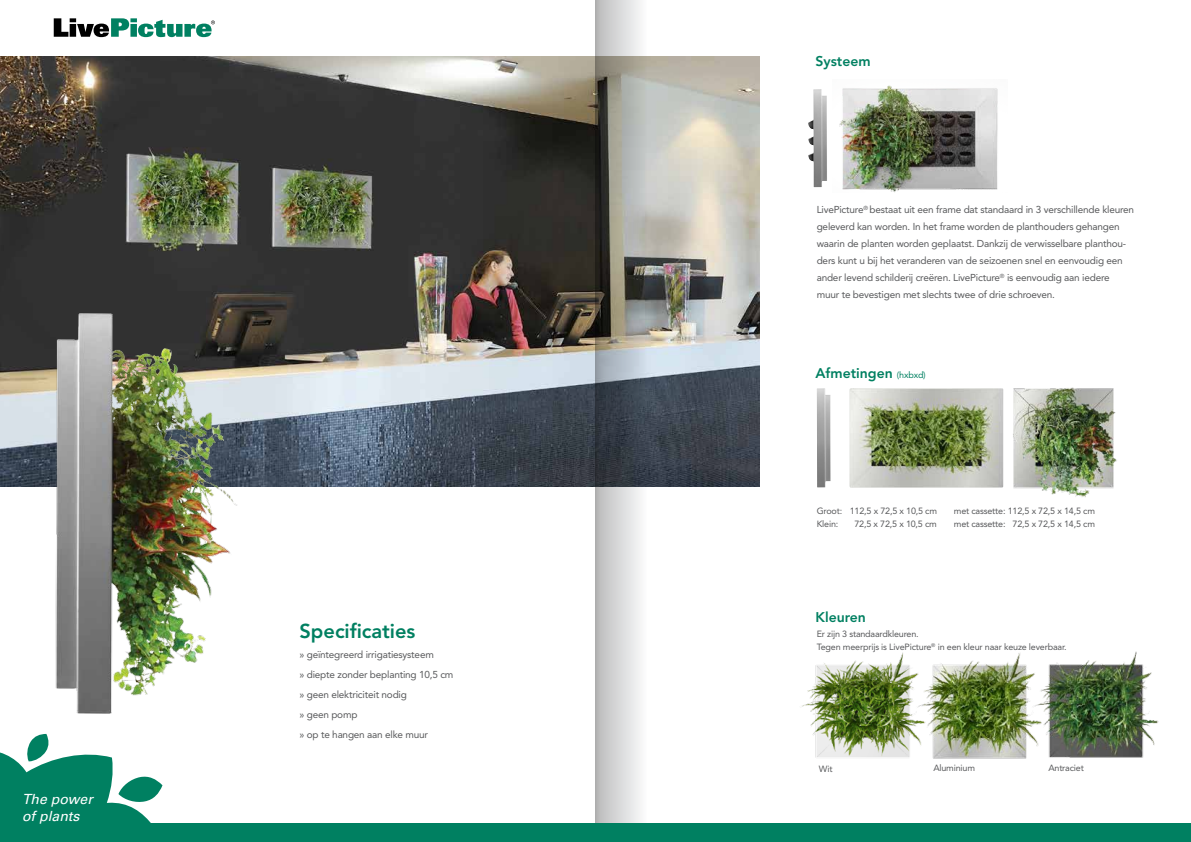
<style>
.page{position:relative;width:1191px;height:842px;background:#fff}
.page>*{position:absolute;margin:0;border:0;box-sizing:border-box;transform-origin:0 0}
.t1{font:800 20px "Avenir";color:#008061}
.t2{font:800 14px "Avenir";color:#008061}
.t3{font:italic 14px/16.8px "Univers";color:#fff}
.t4{font:10px/17px "Avenir";letter-spacing:-.02em;color:#58595b}
.t5{font:9px/13px "Avenir";letter-spacing:-.02em;color:#58595b}
.s1{font-weight:400;font-size:9px}
</style>
<div class="page">
<img style="left:0;top:57px;width:760px;height:430px">
<img style="left:0;top:261px;width:259px;height:473px">
<img style="left:1003px;top:387px;width:114px;height:110px">
<img style="left:802px;top:652px;width:110px;height:106px">
<img style="left:912px;top:653px;width:113px;height:106px">
<img style="left:1025px;top:651px;width:134px;height:108px">
<img style="left:849px;top:388px;width:154px;height:100px">
<img style="left:808px;top:89px;width:19px;height:98px">
<img style="left:839px;top:85px;width:159px;height:107px">
<svg style="left:595px;top:0;width:92px;height:823px"></svg>
<svg style="left:54px;top:18px;width:161px;height:19px"></svg>
<img style="left:817px;top:388px;width:13px;height:99px">
<div style="left:0;top:823px;width:1191px;height:19px;background:#008061"></div>
<svg style="left:0;top:734px;width:162px;height:89px"></svg>
<h2 class="t3" style="left:22px;top:791px;width:72px">The power of plants</h2>
<h1 class="t1" style="left:299px;top:619px;width:117px">Specificaties</h1>
<p class="t4" style="left:299px;top:644px;width:156px;line-height:20px">» geïntegreerd irrigatiesysteem<br>» diepte zonder beplanting 10,5 cm » geen elektriciteit nodig<br>» geen pomp<br>» op te hangen aan elke muur</p>
<h2 class="t2" style="left:815px;top:53px;width:57px">Systeem</h2>
<p class="t4" style="left:816px;top:202px;width:319px">LivePicture<sup>®</sup> bestaat uit een frame dat standaard in 3 verschillende kleuren geleverd kan worden. In het frame worden de planthouders gehangen waarin de planten worden geplaatst. Dankzij de verwisselbare planthou&shy;ders kunt u bij het veranderen van de seizoenen snel en eenvoudig een ander levend schilderij creëren. LivePicture<sup>®</sup> is eenvoudig aan iedere muur te bevestigen met slechts twee of drie schroeven.</p>
<h2 class="t2" style="left:815px;top:365px;width:112px">Afmetingen <span class="s1">(hxbxd)</span></h2>
<p class="t5" style="left:816px;top:505px;width:122px">Groot: 112,5 x 72,5 x 10,5 cm</p>
<p class="t5" style="left:954px;top:505px;width:143px">met cassette: 112,5 x 72,5 x 14,5 cm</p>
<p class="t5" style="left:817px;top:518px;width:23px">Klein:</p>
<p class="t5" style="left:854px;top:518px;width:84px">72,5 x 72,5 x 10,5 cm</p>
<p class="t5" style="left:954px;top:518px;width:143px">met cassette: 72,5 x 72,5 x 14,5 cm</p>
<h2 class="t2" style="left:815px;top:609px;width:52px">Kleuren</h2>
<p class="t5" style="left:817px;top:627px;width:251px">Er zijn 3 standaardkleuren.<br>Tegen meerprijs is LivePicture<sup>®</sup> in een kleur naar keuze leverbaar.</p>
<p class="t5" style="left:819px;top:762px;width:15px">Wit</p>
<p class="t5" style="left:933px;top:761px;width:43px">Aluminium</p>
<p class="t5" style="left:1048px;top:761px;width:37px">Antraciet</p>
</div>
